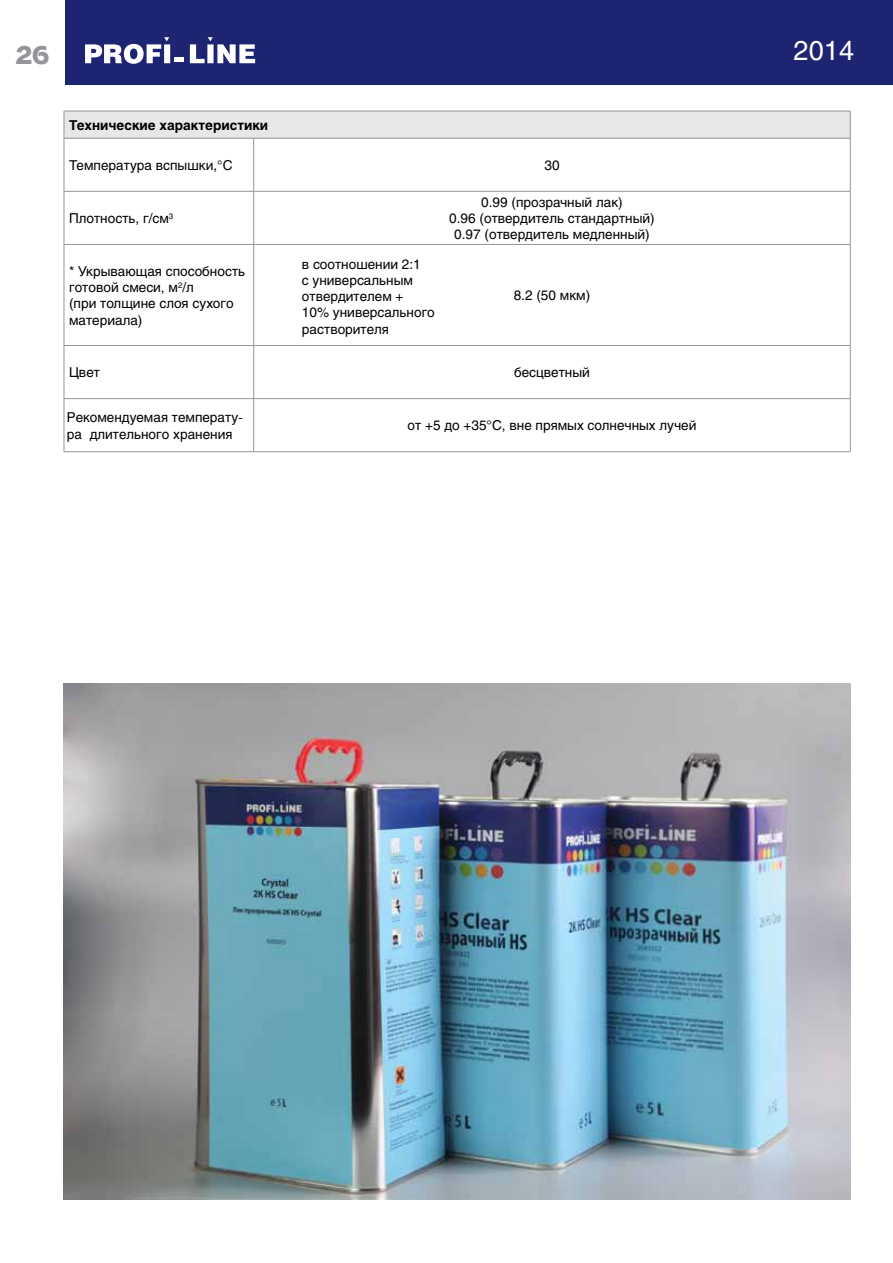
<style>
.page{position:relative;width:893px;height:1263px;background:#fff}
.page>*{position:absolute;margin:0;border:0;box-sizing:border-box;transform-origin:0 0}
.t1{font:27px "Helios";color:#fff}
.t2{font:24px "Adver Gothic C";color:#939598}
.t3{font:13.5px/16.2px "Helios";color:#000}
.t4{font:700 13.5px "Helios";color:#000}
</style>
<div class="page">
<div style="left:65px;top:0;width:828px;height:85px;background:#1d2472"></div>
<svg style="left:85px;top:37px;width:170px;height:27px"></svg>
<img style="left:64px;top:684px;width:786px;height:515px">
<div style="left:64px;top:111px;width:786px;height:27px;background:#e6e7e8"></div>
<hr style="left:64px;top:398px;width:190px;height:1px;background:#939598">
<hr style="left:64px;top:399px;width:1px;height:53px;background:#939598">
<hr style="left:254px;top:398px;width:596px;height:1px;background:#939598">
<hr style="left:253px;top:399px;width:1px;height:53px;background:#939598">
<hr style="left:850px;top:399px;width:1px;height:53px;background:#939598">
<hr style="left:64px;top:451px;width:190px;height:1px;background:#939598">
<hr style="left:254px;top:451px;width:596px;height:1px;background:#939598">
<hr style="left:64px;top:111px;width:190px;height:1px;background:#939598">
<svg style="left:64px;top:111px;width:1px;height:27px"></svg>
<hr style="left:254px;top:111px;width:596px;height:1px;background:#939598">
<svg style="left:850px;top:111px;width:1px;height:27px"></svg>
<hr style="left:64px;top:138px;width:190px;height:1px;background:#939598">
<hr style="left:64px;top:138px;width:1px;height:53px;background:#939598">
<hr style="left:254px;top:138px;width:596px;height:1px;background:#939598">
<hr style="left:253px;top:138px;width:1px;height:53px;background:#939598">
<hr style="left:850px;top:138px;width:1px;height:53px;background:#939598">
<hr style="left:64px;top:191px;width:190px;height:1px;background:#939598">
<hr style="left:64px;top:191px;width:1px;height:53px;background:#939598">
<hr style="left:254px;top:191px;width:596px;height:1px;background:#939598">
<hr style="left:253px;top:191px;width:1px;height:53px;background:#939598">
<hr style="left:850px;top:191px;width:1px;height:53px;background:#939598">
<hr style="left:64px;top:244px;width:190px;height:1px;background:#939598">
<hr style="left:64px;top:245px;width:1px;height:100px;background:#939598">
<hr style="left:254px;top:244px;width:596px;height:1px;background:#939598">
<hr style="left:253px;top:245px;width:1px;height:100px;background:#939598">
<hr style="left:850px;top:245px;width:1px;height:100px;background:#939598">
<hr style="left:64px;top:345px;width:190px;height:1px;background:#939598">
<hr style="left:64px;top:346px;width:1px;height:52px;background:#939598">
<hr style="left:254px;top:345px;width:596px;height:1px;background:#939598">
<hr style="left:253px;top:346px;width:1px;height:52px;background:#939598">
<hr style="left:850px;top:346px;width:1px;height:52px;background:#939598">
<h2 class="t2" style="left:16px;top:41px;width:35px">26</h2>
<h1 class="t1" style="left:794px;top:35px;width:62px">2014</h1>
<p class="t4" style="left:69px;top:117px;width:201px">Технические характеристики</p>
<p class="t3" style="left:69px;top:157px;width:164px">Температура вспышки,°С</p>
<p class="t3" style="left:544px;top:157px;width:17px">30</p>
<p class="t3" style="left:69px;top:210px;width:106px">Плотность, г/см<sup>3</sup></p>
<p class="t3" style="left:69px;top:263px;width:178px">* Укрывающая способность готовой смеси, м<sup>2</sup>/л<br>(при толщине слоя сухого материала)</p>
<p class="t3" style="left:302px;top:256px;width:134px">в соотношении 2:1<br>с универсальным отвердителем +<br>10% универсального растворителя</p>
<p class="t3" style="left:449px;top:194px;width:207px;text-align:center">0.99 (прозрачный лак)<br>0.96 (отвердитель стандартный)<br>0.97 (отвердитель медленный)</p>
<p class="t3" style="left:514px;top:287px;width:78px">8.2 (50 мкм)</p>
<p class="t3" style="left:69px;top:364px;width:32px">Цвет</p>
<p class="t3" style="left:514px;top:364px;width:77px">бесцветный</p>
<p class="t3" style="left:67px;top:409px;width:177px">Рекомендуемая температу&shy;ра длительного хранения</p>
<p class="t3" style="left:407px;top:417px;width:290px">от +5 до +35°С, вне прямых солнечных лучей</p>
</div>
